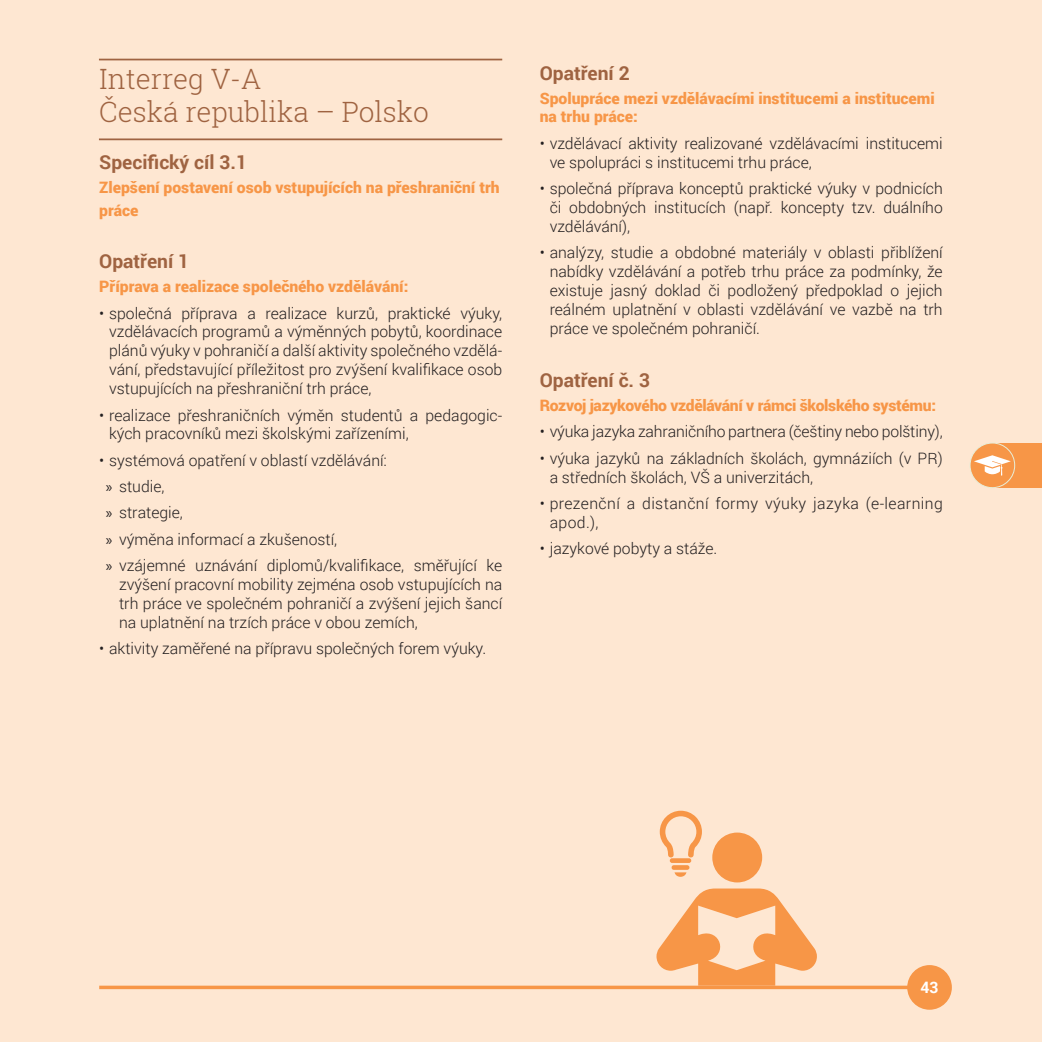
<style>
.page{position:relative;width:1042px;height:1042px;background:#fee7d2}
.page>*{position:absolute;margin:0;border:0;box-sizing:border-box;transform-origin:0 0}
.t1{font:300 28px/33.6px "Roboto Slab";color:#9f6341}
.t2{font:700 19.25px "Roboto";color:#9f6341}
.t3{font:300 15.75px/18.9px "Roboto";color:#231f20}
.t4{font:900 15.75px/18.9px "Roboto";color:#f79647}
.t5{font:300 15.75px/18.9px "Roboto";letter-spacing:.025em;color:#231f20}
.t6{font:900 15.75px "Roboto";letter-spacing:-.02em;color:#f79647}
.t7{font:700 15.75px "Roboto";color:#fff}
.s1{font-family:"Myriad Pro";font-weight:400}
</style>
<div class="page">
<div style="left:907px;top:965px;width:45px;height:44px;background:#f79647;border-radius:50%"></div>
<svg style="left:99px;top:985px;width:809px;height:4px;background:#f7a25c"></svg>
<hr style="left:99px;top:59px;width:403px;height:1px;background:#9f6341">
<hr style="left:99px;top:138px;width:403px;height:2px;background:#9f6341">
<div style="left:992px;top:443px;width:50px;height:45px;background:#f79647"></div>
<div style="left:970px;top:443px;width:44px;height:45px;background:#f79647;border-radius:50%"></div>
<div style="left:969px;top:442px;width:46px;height:46px;border:1px solid #e8eed8;border-radius:50%"></div>
<svg style="left:974px;top:455px;width:37px;height:21px"></svg>
<div style="left:712px;top:832px;width:50px;height:50px;background:#f79647;border-radius:50%"></div>
<svg style="left:656px;top:888px;width:161px;height:97px"></svg>
<svg style="left:660px;top:811px;width:42px;height:66px"></svg>
<h1 class="t1" style="left:99px;top:61px;width:331px">Interreg V-A<br>Česká republika – Polsko</h1>
<p class="t2" style="left:99px;top:149px;width:149px">Specifický cíl 3.1</p>
<p class="t4" style="left:99px;top:176px;width:402px;line-height:23.1px">Zlepšení postavení osob vstupujících na přeshraniční trh práce</p>
<p class="t2" style="left:99px;top:248px;width:91px">Opatření 1</p>
<p class="t4" style="left:99px;top:276px;width:311px">Příprava a realizace společného vzdělávání:</p>
<p class="t3" style="left:109px;top:303px;width:395px;text-align:justify;text-indent:-10px">• společná příprava a realizace kurzů, praktické výuky, vzdělávacích programů a výměnných pobytů, koordinace plánů výuky v pohraničí a další aktivity společného vzdělá&shy;vání, představující příležitost pro zvýšení kvalifikace osob vstupujících na přeshraniční trh práce,</p>
<p class="t3" style="left:109px;top:405px;width:394px;text-indent:-10px">• realizace přeshraničních výměn studentů a pedagogic&shy;kých pracovníků mezi školskými zařízeními,</p>
<p class="t3" style="left:106px;top:446px;width:398px;line-height:26.2px;text-indent:-7px">• systémová opatření v oblastí vzdělávání:<br><span class="s1">»</span> studie,<br><span class="s1">»</span> strategie,<br><span class="s1">»</span> výměna informací a zkušeností,<br><span class="s1">»</span> vzájemné uznávání diplomů/kvalifikace, směřující ke</p>
<p class="t3" style="left:119px;top:574px;width:385px;text-align:justify">zvýšení pracovní mobility zejména osob vstupujících na trh práce ve společném pohraničí a zvýšení jejich šancí na uplatnění na trzích práce v obou zemích,</p>
<p class="t3" style="left:99px;top:638px;width:388px">• aktivity zaměřené na přípravu společných forem výuky.</p>
<p class="t2" style="left:540px;top:59px;width:91px">Opatření 2</p>
<p class="t4" style="left:540px;top:88px;width:396px">Spolupráce mezi vzdělávacími institucemi a institucemi na trhu práce:</p>
<p class="t3" style="left:550px;top:133px;width:394px;text-indent:-10px">• vzdělávací aktivity realizované vzdělávacími institucemi ve spolupráci s institucemi trhu práce,</p>
<p class="t3" style="left:550px;top:178px;width:395px;text-align:justify;text-indent:-10px">• společná příprava konceptů praktické výuky v podnicích či obdobných institucích (např. koncepty tzv. duálního vzdělávání),</p>
<p class="t3" style="left:550px;top:243px;width:395px;text-align:justify;text-indent:-10px">• analýzy, studie a obdobné materiály v oblasti přiblížení nabídky vzdělávání a potřeb trhu práce za podmínky, že existuje jasný doklad či podložený předpoklad o jejich reálném uplatnění v oblasti vzdělávání ve vazbě na trh práce ve společném pohraničí.</p>
<p class="t2" style="left:540px;top:367px;width:112px">Opatření č. 3</p>
<p class="t6" style="left:540px;top:394px;width:398px">Rozvoj jazykového vzdělávání v rámci školského systému:</p>
<p class="t3" style="left:540px;top:422px;width:404px">• výuka jazyka zahraničního partnera (češtiny nebo polštiny),</p>
<p class="t3" style="left:550px;top:448px;width:394px;text-indent:-10px">• výuka jazyků na základních školách, gymnáziích (v PR) a středních školách, VŠ a univerzitách,</p>
<p class="t5" style="left:550px;top:493px;width:395px;text-indent:-10px">• prezenční a distanční formy výuky jazyka (e-learning apod.),</p>
<p class="t3" style="left:540px;top:538px;width:179px">• jazykové pobyty a stáže.</p>
<p class="t7" style="left:920px;top:976px;width:20px">43</p>
</div>
